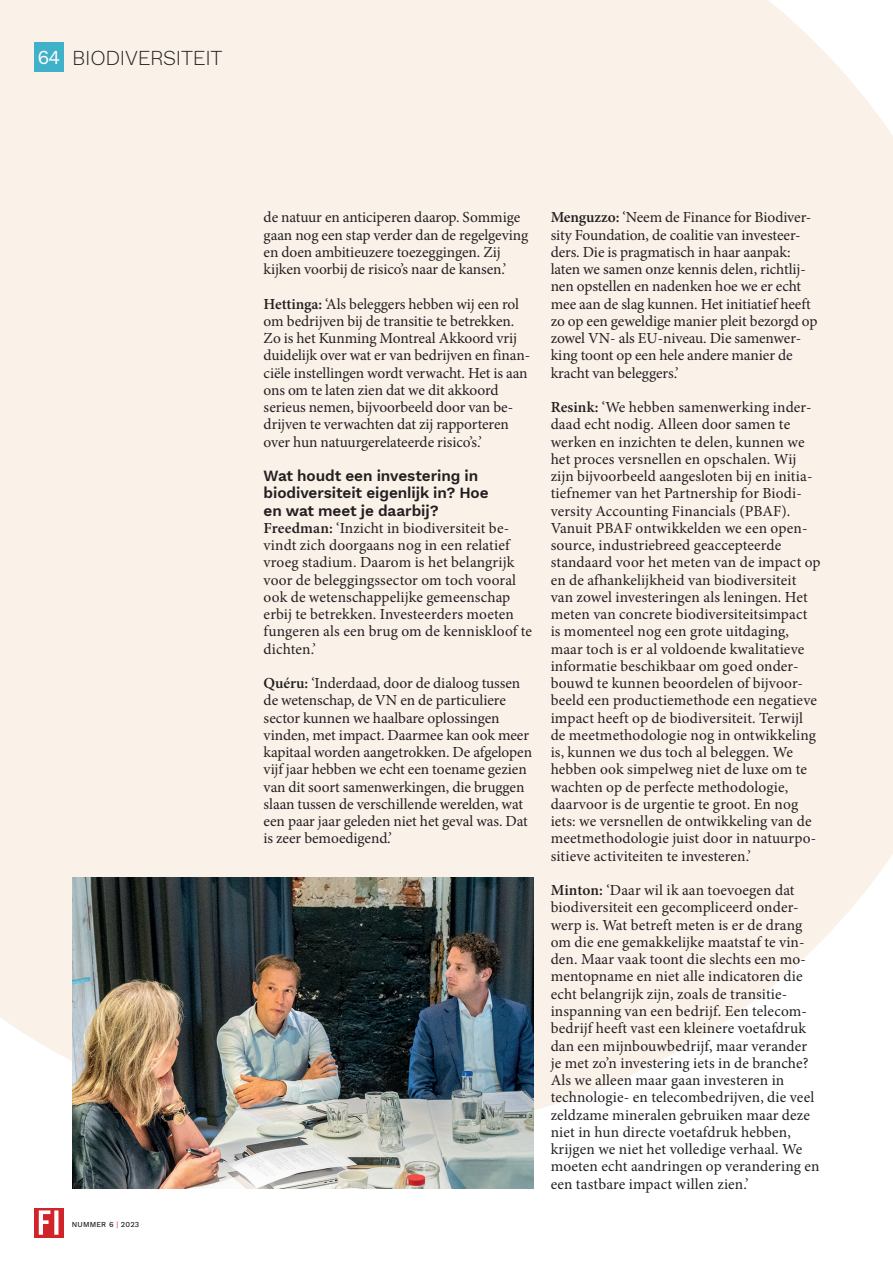
<style>
.page{position:relative;width:893px;height:1263px;background:#fff}
.page>*{position:absolute;margin:0;border:0;box-sizing:border-box;transform-origin:0 0}
.t1{font:300 21px "Work Sans";letter-spacing:-.015em;color:#231f20}
.t2{font:15.3px/17.2px "Minion Pro";color:#231f20}
.t3{font:600 15.3px/17.2px "Work Sans";letter-spacing:-.005em;color:#231f20}
.t4{font:500 7.5px "Work Sans";letter-spacing:.02em;color:#231f20}
.s1{font-weight:400;font-size:19.5px;color:#fff}
.s2{font-weight:400;color:#d1232a}
.s3{font-weight:600}
</style>
<div class="page">
<div style="left:0;top:0;width:893px;height:1110px;background:#faf1e9"></div>
<svg style="left:34px;top:1208px;width:30px;height:29px"></svg>
<svg style="left:39px;top:1210px;width:19px;height:25px"></svg>
<div style="left:34px;top:43px;width:30px;height:29px;background:#3fb1c8"></div>
<img style="left:72px;top:878px;width:462px;height:310px">
<h1 class="t1" style="left:38px;top:42px;width:186px"><span class="s1">64</span> BIODIVERSITEIT</h1>
<p class="t4" style="left:72px;top:1219px;width:69px">NUMMER 6 <span class="s2">|</span> 2023</p>
<p class="t2" style="left:264px;top:209px;width:266px">de natuur en anticiperen daarop. Sommige gaan nog een stap verder dan de regelgeving en doen ambitieuzere toezeggingen. Zij kijken voorbij de risico’s naar de kansen.’</p>
<p class="t2" style="left:264px;top:295px;width:268px"><span class="s3">Hettinga:</span> ‘Als beleggers hebben wij een rol om bedrijven bij de transitie te betrekken.<br>Zo is het Kunming Montreal Akkoord vrij duidelijk over wat er van bedrijven en finan&shy;ciële instellingen wordt verwacht. Het is aan ons om te laten zien dat we dit akkoord serieus nemen, bijvoorbeeld door van be&shy;drijven te verwachten dat zij rapporteren over hun natuurgerelateerde risico’s.’</p>
<p class="t3" style="left:264px;top:467px;width:226px">Wat houdt een investering in biodiversiteit eigenlijk in? Hoe en wat meet je daarbij?</p>
<p class="t2" style="left:264px;top:519px;width:270px"><span class="s3">Freedman:</span> ‘Inzicht in biodiversiteit be&shy;vindt zich doorgaans nog in een relatief vroeg stadium. Daarom is het belangrijk voor de beleggingssector om toch vooral ook de wetenschappelijke gemeenschap erbij te betrekken. Investeerders moeten fungeren als een brug om de kenniskloof te dichten.’</p>
<p class="t2" style="left:264px;top:675px;width:270px"><span class="s3">Quéru:</span> ‘Inderdaad, door de dialoog tussen de wetenschap, de VN en de particuliere sector kunnen we haalbare oplossingen vinden, met impact. Daarmee kan ook meer kapitaal worden aangetrokken. De afgelopen vijf jaar hebben we echt een toename gezien van dit soort samenwerkingen, die bruggen slaan tussen de verschillende werelden, wat een paar jaar geleden niet het geval was. Dat is zeer bemoedigend.’</p>
<p class="t2" style="left:551px;top:209px;width:268px"><span class="s3">Menguzzo:</span> ‘Neem de Finance for Biodiver&shy;sity Foundation, de coalitie van investeer&shy;ders. Die is pragmatisch in haar aanpak: laten we samen onze kennis delen, richtlij&shy;nen opstellen en nadenken hoe we er echt mee aan de slag kunnen. Het initiatief heeft zo op een geweldige manier pleit bezorgd op zowel VN- als EU-niveau. Die samenwer&shy;king toont op een hele andere manier de kracht van beleggers.’</p>
<p class="t2" style="left:551px;top:399px;width:271px"><span class="s3">Resink:</span> ‘We hebben samenwerking inder&shy;daad echt nodig. Alleen door samen te werken en inzichten te delen, kunnen we het proces versnellen en opschalen. Wij zijn bijvoorbeeld aangesloten bij en initia&shy;tiefnemer van het Partnership for Biodi&shy;versity Accounting Financials (PBAF).<br>Vanuit PBAF ontwikkelden we een open&shy;source, industriebreed geaccepteerde standaard voor het meten van de impact op en de afhankelijkheid van biodiversiteit van zowel investeringen als leningen. Het meten van concrete biodiversiteitsimpact is momenteel nog een grote uitdaging, maar toch is er al voldoende kwalitatieve informatie beschikbaar om goed onder&shy;bouwd te kunnen beoordelen of bijvoor&shy;beeld een productiemethode een negatieve impact heeft op de biodiversiteit. Terwijl de meetmethodologie nog in ontwikkeling is, kunnen we dus toch al beleggen. We hebben ook simpelweg niet de luxe om te wachten op de perfecte methodologie, daarvoor is de urgentie te groot. En nog iets: we versnellen de ontwikkeling van de meetmethodologie juist door in natuurpo&shy;sitieve activiteiten te investeren.’</p>
<p class="t2" style="left:551px;top:882px;width:270px"><span class="s3">Minton:</span> ‘Daar wil ik aan toevoegen dat biodiversiteit een gecompliceerd onder&shy;werp is. Wat betreft meten is er de drang om die ene gemakkelijke maatstaf te vin&shy;den. Maar vaak toont die slechts een mo&shy;mentopname en niet alle indicatoren die echt belangrijk zijn, zoals de transitie&shy;inspanning van een bedrijf. Een telecom&shy;bedrijf heeft vast een kleinere voetafdruk dan een mijnbouwbedrijf, maar verander je met zo’n investering iets in de branche?<br>Als we alleen maar gaan investeren in technologie- en telecombedrijven, die veel zeldzame mineralen gebruiken maar deze niet in hun directe voetafdruk hebben, krijgen we niet het volledige verhaal. We moeten echt aandringen op verandering en een tastbare impact willen zien.’</p>
</div>
